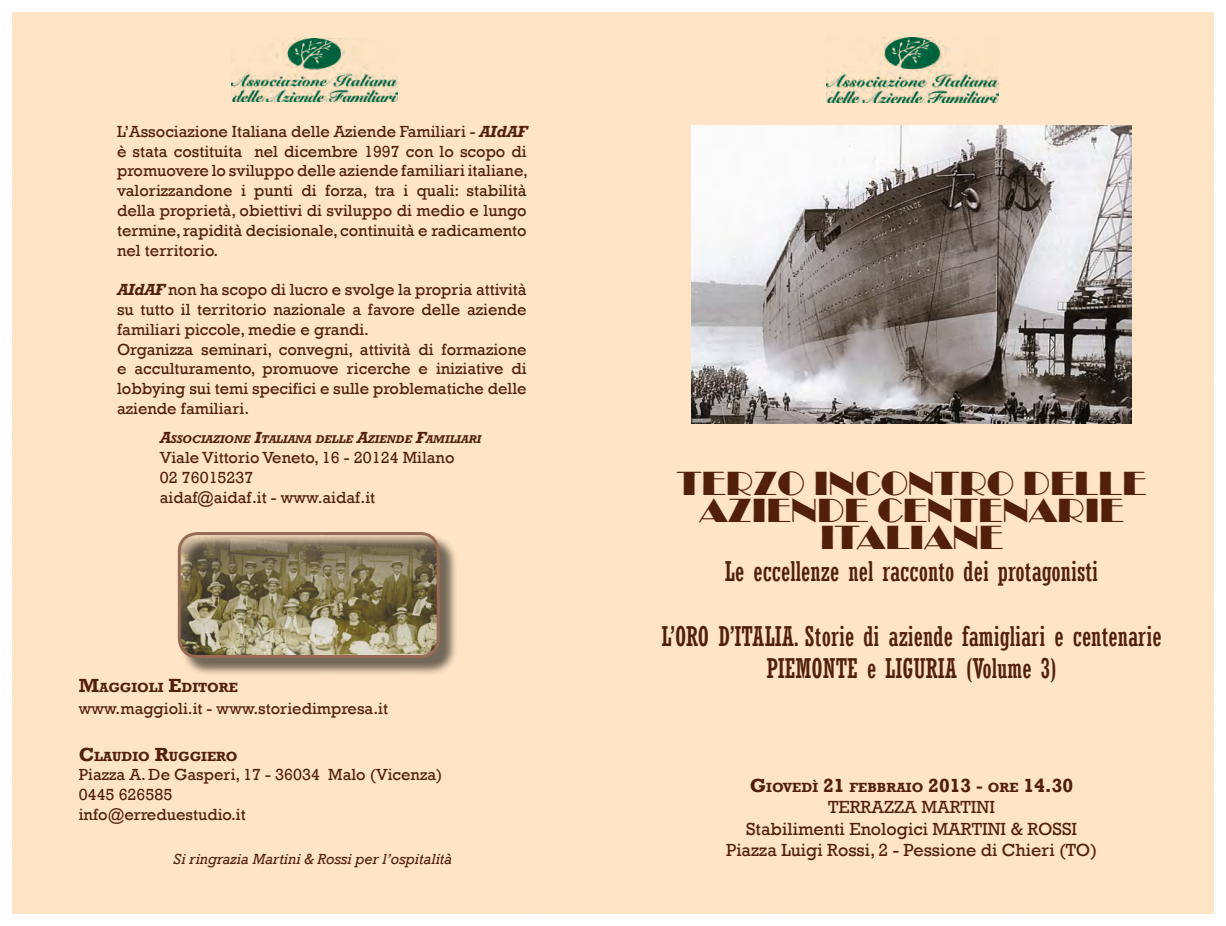
<style>
.page{position:relative;width:1226px;height:926px;background:#fff}
.page>*{position:absolute;margin:0;border:0;box-sizing:border-box;transform-origin:0 0}
.t1{font:34.5px/27px "Broadway";color:#521f0b;text-align:center;scale:1.04 1}
.t2{font:condensed 27px "Rockwell";color:#521f0b}
.t3{font:18px "Rockwell";color:#521f0b}
.t4{font:16.5px/19.8px "Rockwell";color:#521f0b;text-align:justify}
.t5{font:italic 15px "Rockwell";color:#521f0b}
.t6{font:700 13.65px "Rockwell";color:#521f0b}
.t7{font:italic 700 11.55px "Rockwell";color:#521f0b}
.s1{font-weight:700;font-style:italic}
.s2{font-size:16.5px}
.s3{font-size:19.5px}
</style>
<div class="page">
<div style="left:13px;top:13px;width:1200px;height:900px;background:#ffe5c5"></div>
<img style="left:231px;top:39px;width:166px;height:62px">
<div style="left:826px;top:38px;width:181px;height:65px;background:#ffe5c5"></div>
<img style="left:826px;top:38px;width:172px;height:65px">
<img style="left:692px;top:125px;width:439px;height:299px">
<div style="left:180px;top:534px;width:278px;height:143px;background:#000;opacity:.75"></div>
<img style="left:179px;top:533px;width:259px;height:121px">
<div style="left:178px;top:532px;width:262px;height:126px;border:3px solid #8c5a46;border-radius:18px"></div>
<p class="t4" style="left:117px;top:122px;width:412px">L’Associazione Italiana delle Aziende Familiari - <span class="s1">AIdAF </span>è stata costituita nel dicembre 1997 con lo scopo di promuovere lo sviluppo delle aziende familiari italiane, valorizzandone i punti di forza, tra i quali: stabilità della proprietà, obiettivi di sviluppo di medio e lungo termine, rapidità decisionale, continuità e radicamento nel territorio.</p>
<p class="t4" style="left:117px;top:280px;width:411px"><span class="s1">AIdAF</span> non ha scopo di lucro e svolge la propria attività su tutto il territorio nazionale a favore delle aziende familiari piccole, medie e grandi.</p>
<p class="t4" style="left:117px;top:339px;width:411px">Organizza seminari, convegni, attività di formazione e acculturamento, promuove ricerche e iniziative di lobbying sui temi specifici e sulle problematiche delle aziende familiari.</p>
<p class="t7" style="left:160px;top:432px;width:323px"><span class="s2">A</span>SSOCIAZIONE <span class="s2">I</span>TALIANA DELLE <span class="s2">A</span>ZIENDE <span class="s2">F</span>AMILIARI</p>
<p class="t4" style="left:160px;top:448px;width:296px">Viale Vittorio Veneto, 16 - 20124 Milano</p>
<p class="t4" style="left:160px;top:467px;width:95px">02 76015237</p>
<p class="t4" style="left:160px;top:487px;width:217px">aidaf@aidaf.it - www.aidaf.it</p>
<p class="t6" style="left:79px;top:679px;width:161px"><span class="s3">M</span>AGGIOLI <span class="s3">E</span>DITORE</p>
<p class="t4" style="left:79px;top:698px;width:311px">www.maggioli.it - www.storiedimpresa.it</p>
<p class="t6" style="left:79px;top:747px;width:160px"><span class="s3">C</span>LAUDIO <span class="s3">R</span>UGGIERO</p>
<p class="t4" style="left:79px;top:765px;width:365px">Piazza A. De Gasperi, 17 - 36034 Malo (Vicenza)</p>
<p class="t4" style="left:79px;top:785px;width:95px">0445 626585</p>
<p class="t4" style="left:79px;top:804px;width:168px">info@erreduestudio.it</p>
<p class="t5" style="left:174px;top:850px;width:280px">Si ringrazia Martini &amp; Rossi per l’ospitalità</p>
<p class="t1" style="left:676px;top:470px;width:453px">TERZO INCONTRO DELLE<br>AZIENDE CENTENARIE</p>
<p class="t1" style="left:820px;top:524px;width:177px">ITALIANE</p>
<p class="t2" style="left:725px;top:555px;width:375px">Le eccellenze nel racconto dei protagonisti</p>
<p class="t2" style="left:661px;top:620px;width:502px">L’ORO D’ITALIA. Storie di aziende famigliari e centenarie</p>
<p class="t2" style="left:766px;top:653px;width:292px">PIEMONTE e LIGURIA (Volume 3)</p>
<p class="t6" style="left:750px;top:778px;width:325px"><span class="s3">G</span>IOVEDÌ <span class="s3">21</span> FEBBRAIO <span class="s3">2013 -</span> ORE <span class="s3">14.30</span></p>
<p class="t3" style="left:828px;top:796px;width:168px">TERRAZZA MARTINI</p>
<p class="t3" style="left:746px;top:818px;width:333px">Stabilimenti Enologici MARTINI &amp; ROSSI</p>
<p class="t3" style="left:726px;top:840px;width:372px">Piazza Luigi Rossi, 2 - Pessione di Chieri (TO)</p>
</div>
